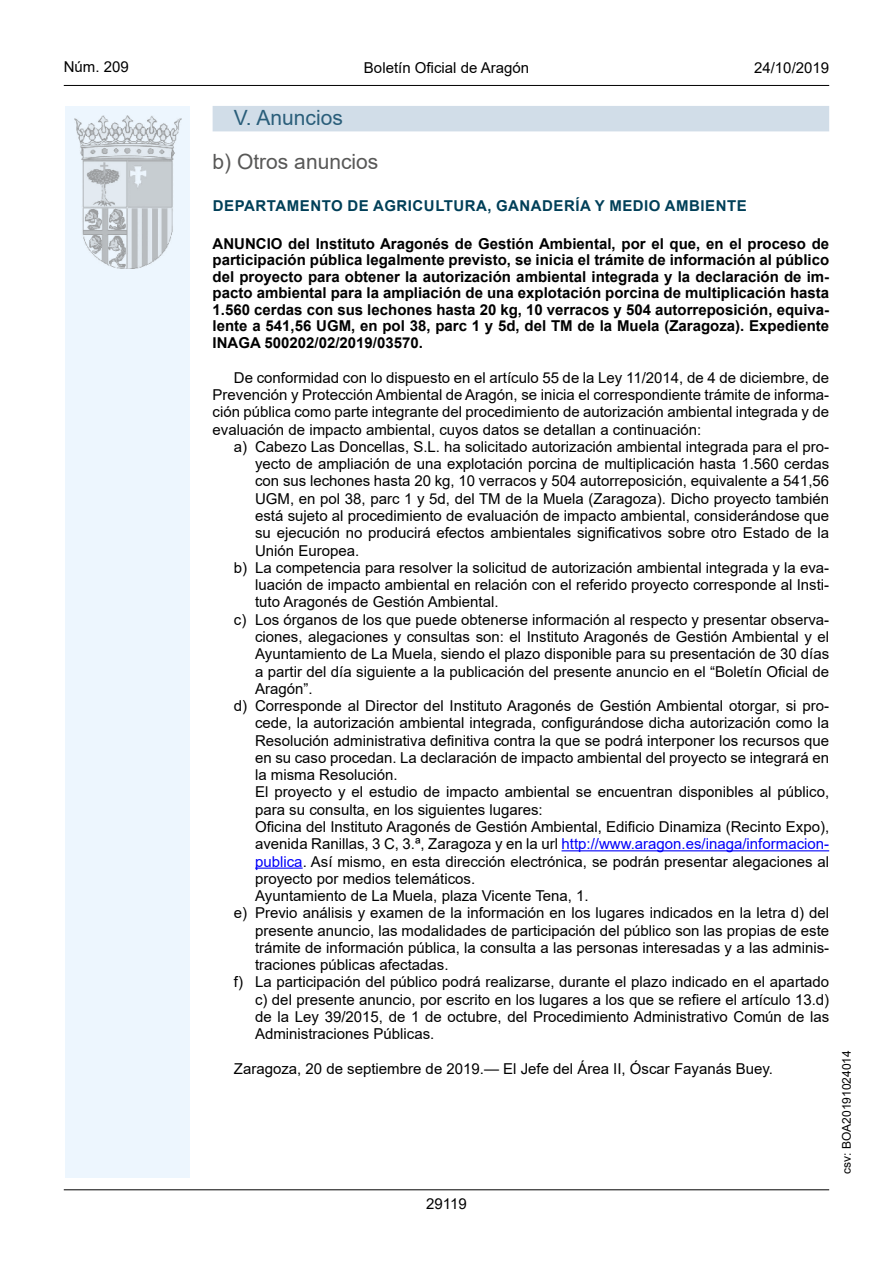
<style>
.page{position:relative;width:893px;height:1263px;background:#fff}
.page>*{position:absolute;margin:0;border:0;box-sizing:border-box;transform-origin:0 0}
.Sub_Seccion{font:21px "Arial";color:#585857}
.Titulo_sec{font:21px "Arial";color:#2a5e7a}
.Sangrado_01{font:15px/17.2px "Arial";color:#000;text-align:justify}
.Titulo_text{font:700 15px/16.5px "Arial";color:#000;text-align:justify}
.inicio_de_parrafo{font:15px/17.2px "Arial";color:#000;text-align:justify}
.emisor_text{font:700 15px "Arial";letter-spacing:.035em;color:#003f58}
.t1{font:15px "Arial MT2";color:#000}
.t2{font:12px "Arial MT2";color:#000}
.s1{color:#0200fa}
</style>
<div class="page">
<div style="left:65px;top:106px;width:125px;height:1072px;background:#edf6fe"></div>
<img style="left:75px;top:115px;width:106px;height:153px">
<hr style="left:64px;top:85px;width:765px;height:1px;background:#000">
<hr style="left:64px;top:1189px;width:765px;height:1px;background:#000">
<div style="left:213px;top:106px;width:616px;height:25px;background:#d1dde8"></div>
<hr style="left:561px;top:850px;width:268px;height:1px;background:#0200fa">
<hr style="left:255px;top:867px;width:48px;height:2px;background:#0200fa">
<p class="t1" style="left:64px;top:57px;width:67px">Núm. 209</p>
<p class="Sangrado_01" style="left:364px;top:59px;width:167px">Boletín Oficial de Aragón</p>
<p class="t1" style="left:754px;top:57px;width:77px">24/10/2019</p>
<h3 class="Titulo_sec" style="left:234px;top:103px;width:110px">V. Anuncios</h3>
<h4 class="Sub_Seccion" style="left:213px;top:147px;width:167px">b) Otros anuncios</h4>
<h5 class="emisor_text" style="left:213px;top:195px;width:535px">DEPARTAMENTO DE AGRICULTURA, GANADERÍA Y MEDIO AMBIENTE</h5>
<p class="Titulo_text" style="left:213px;top:236px;width:618px">ANUNCIO del Instituto Aragonés de Gestión Ambiental, por el que, en el proceso de participación pública legalmente previsto, se inicia el trámite de información al público del proyecto para obtener la autorización ambiental integrada y la declaración de im&shy;pacto ambiental para la ampliación de una explotación porcina de multiplicación hasta 1.560 cerdas con sus lechones hasta 20 kg, 10 verracos y 504 autorreposición, equiva&shy;lente a 541,56 UGM, en pol 38, parc 1 y 5d, del TM de la Muela (Zaragoza). Expediente INAGA 500202/02/2019/03570.</p>
<p class="inicio_de_parrafo" style="left:213px;top:369px;width:618px;text-indent:21px">De conformidad con lo dispuesto en el artículo 55 de la Ley 11/2014, de 4 de diciembre, de Prevención y Protección Ambiental de Aragón, se inicia el correspondiente trámite de informa&shy;ción pública como parte integrante del procedimiento de autorización ambiental integrada y de evaluación de impacto ambiental, cuyos datos se detallan a continuación:</p>
<p class="Sangrado_01" style="left:255px;top:438px;width:576px;text-indent:-21px">a) Cabezo Las Doncellas, S.L. ha solicitado autorización ambiental integrada para el pro&shy;yecto de ampliación de una explotación porcina de multiplicación hasta 1.560 cerdas con sus lechones hasta 20 kg, 10 verracos y 504 autorreposición, equivalente a 541,56<br>UGM, en pol 38, parc 1 y 5d, del TM de la Muela (Zaragoza). Dicho proyecto también está sujeto al procedimiento de evaluación de impacto ambiental, considerándose que su ejecución no producirá efectos ambientales significativos sobre otro Estado de la Unión Europea.</p>
<p class="Sangrado_01" style="left:255px;top:559px;width:576px;text-indent:-21px">b) La competencia para resolver la solicitud de autorización ambiental integrada y la eva&shy;luación de impacto ambiental en relación con el referido proyecto corresponde al Insti&shy;tuto Aragonés de Gestión Ambiental.</p>
<p class="Sangrado_01" style="left:255px;top:611px;width:576px;text-indent:-21px">c) Los órganos de los que puede obtenerse información al respecto y presentar observa&shy;ciones, alegaciones y consultas son: el Instituto Aragonés de Gestión Ambiental y el Ayuntamiento de La Muela, siendo el plazo disponible para su presentación de 30 días a partir del día siguiente a la publicación del presente anuncio en el “Boletín Oficial de Aragón”.</p>
<p class="Sangrado_01" style="left:255px;top:697px;width:576px;text-indent:-21px">d) Corresponde al Director del Instituto Aragonés de Gestión Ambiental otorgar, si pro&shy;cede, la autorización ambiental integrada, configurándose dicha autorización como la Resolución administrativa definitiva contra la que se podrá interponer los recursos que en su caso procedan. La declaración de impacto ambiental del proyecto se integrará en la misma Resolución.</p>
<p class="Sangrado_01" style="left:255px;top:783px;width:575px">El proyecto y el estudio de impacto ambiental se encuentran disponibles al público, para su consulta, en los siguientes lugares:</p>
<p class="Sangrado_01" style="left:255px;top:818px;width:576px">Oficina del Instituto Aragonés de Gestión Ambiental, Edificio Dinamiza (Recinto Expo), avenida Ranillas, 3 C, 3.ª, Zaragoza y en la url <span class="s1">http://www.aragon.es/inaga/informacion&shy;publica</span>. Así mismo, en esta dirección electrónica, se podrán presentar alegaciones al proyecto por medios telemáticos.</p>
<p class="Sangrado_01" style="left:255px;top:887px;width:335px">Ayuntamiento de La Muela, plaza Vicente Tena, 1.</p>
<p class="Sangrado_01" style="left:255px;top:904px;width:576px;text-indent:-21px">e) Previo análisis y examen de la información en los lugares indicados en la letra d) del presente anuncio, las modalidades de participación del público son las propias de este trámite de información pública, la consulta a las personas interesadas y a las adminis&shy;traciones públicas afectadas.</p>
<p class="Sangrado_01" style="left:255px;top:973px;width:576px;text-indent:-21px">f) La participación del público podrá realizarse, durante el plazo indicado en el apartado c) del presente anuncio, por escrito en los lugares a los que se refiere el artículo 13.d) de la Ley 39/2015, de 1 de octubre, del Procedimiento Administrativo Común de las Administraciones Públicas.</p>
<p class="inicio_de_parrafo" style="left:234px;top:1060px;width:541px">Zaragoza, 20 de septiembre de 2019.— El Jefe del Área II, Óscar Fayanás Buey.</p>
<p class="t1" style="left:426px;top:1193px;width:42px">29119</p>
<p class="t2" style="left:838px;top:1174px;width:125px;rotate:-90deg">csv: BOA20191024014</p>
</div>
